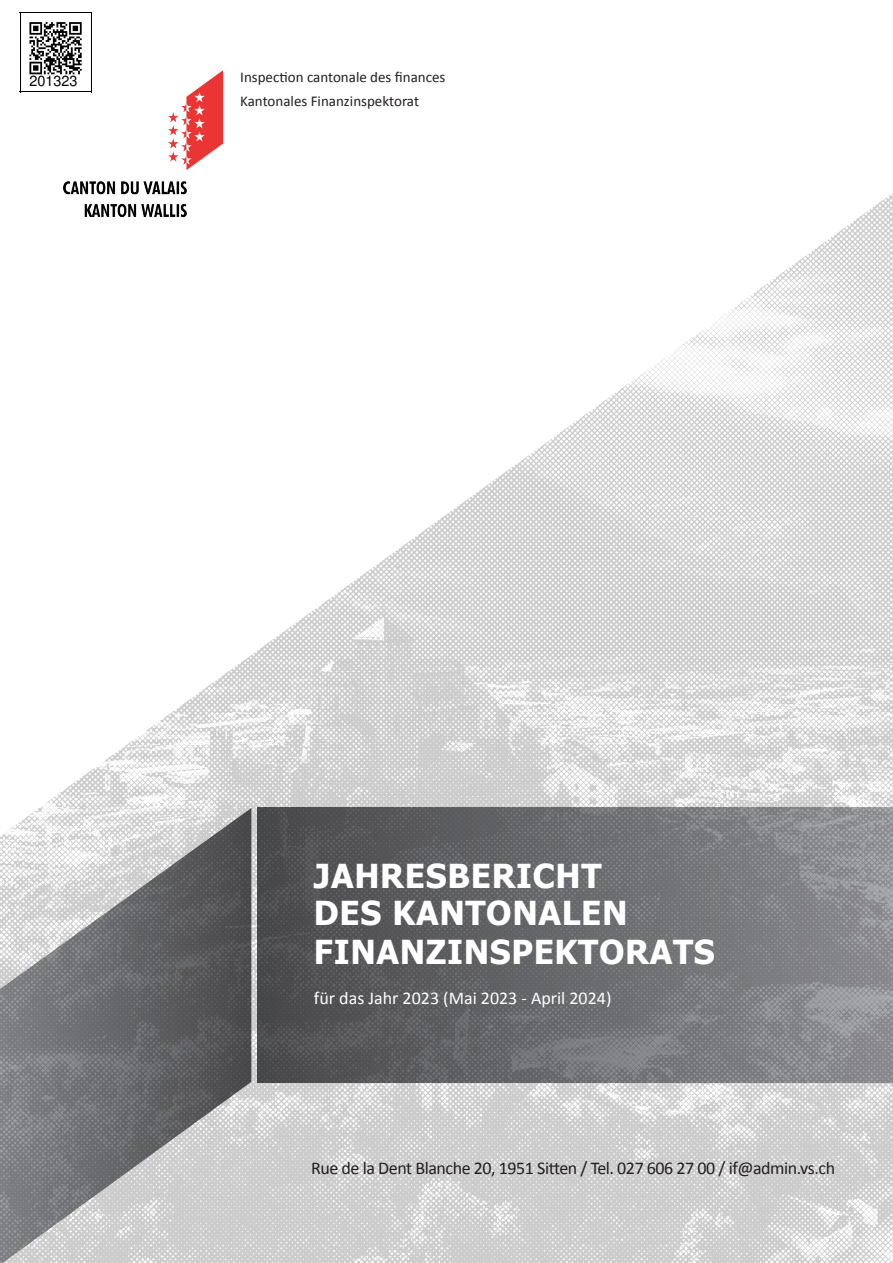
<style>
.page{position:relative;width:893px;height:1263px;background:#fff}
.page>*{position:absolute;margin:0;border:0;box-sizing:border-box;transform-origin:0 0}
.t1{font:700 33px/38.1px "Tahoma";letter-spacing:.02em;color:#fff}
.t2{font:18px "Calibri";letter-spacing:-.025em;color:#231f20}
.t3{font:18px "Calibri";color:#fff}
.t4{font:15px/24px "Calibri";color:#231f20}
.t5{font:14.4px "Nimbus Sans";letter-spacing:.005em;color:#000}
</style>
<div class="page">
<img style="left:41px;top:193px;width:852px;height:1070px">
<svg style="left:0;top:808px;width:251px;height:455px;background:#949496"></svg>
<img style="left:64px;top:71px;width:159px;height:145px">
<svg style="left:258px;top:808px;width:635px;height:274px;background:#6d6e71"></svg>
<div style="left:20px;top:12px;width:72px;height:80px;background:#fff"></div>
<hr style="left:20px;top:12px;width:72px;height:1px;background:#000">
<hr style="left:20px;top:91px;width:72px;height:1px;background:#000">
<hr style="left:20px;top:12px;width:1px;height:80px;background:#000">
<hr style="left:91px;top:12px;width:1px;height:80px;background:#000">
<svg style="left:29px;top:22px;width:53px;height:52px"></svg>
<p class="t5" style="left:29px;top:76px;width:49px">201323</p>
<p class="t4" style="left:240px;top:64px;width:207px">Inspection cantonale des finances<br>Kantonales Finanzinspektorat</p>
<h1 class="t1" style="left:314px;top:855px;width:402px">JAHRESBERICHT<br>DES KANTONALEN<br>FINANZINSPEKTORATS</h1>
<p class="t3" style="left:314px;top:985px;width:299px">für das Jahr 2023 (Mai 2023 - April 2024)</p>
<p class="t2" style="left:311px;top:1155px;width:525px">Rue de la Dent Blanche 20, 1951 Sitten / Tel. 027 606 27 00 / if@admin.vs.ch</p>
</div>
